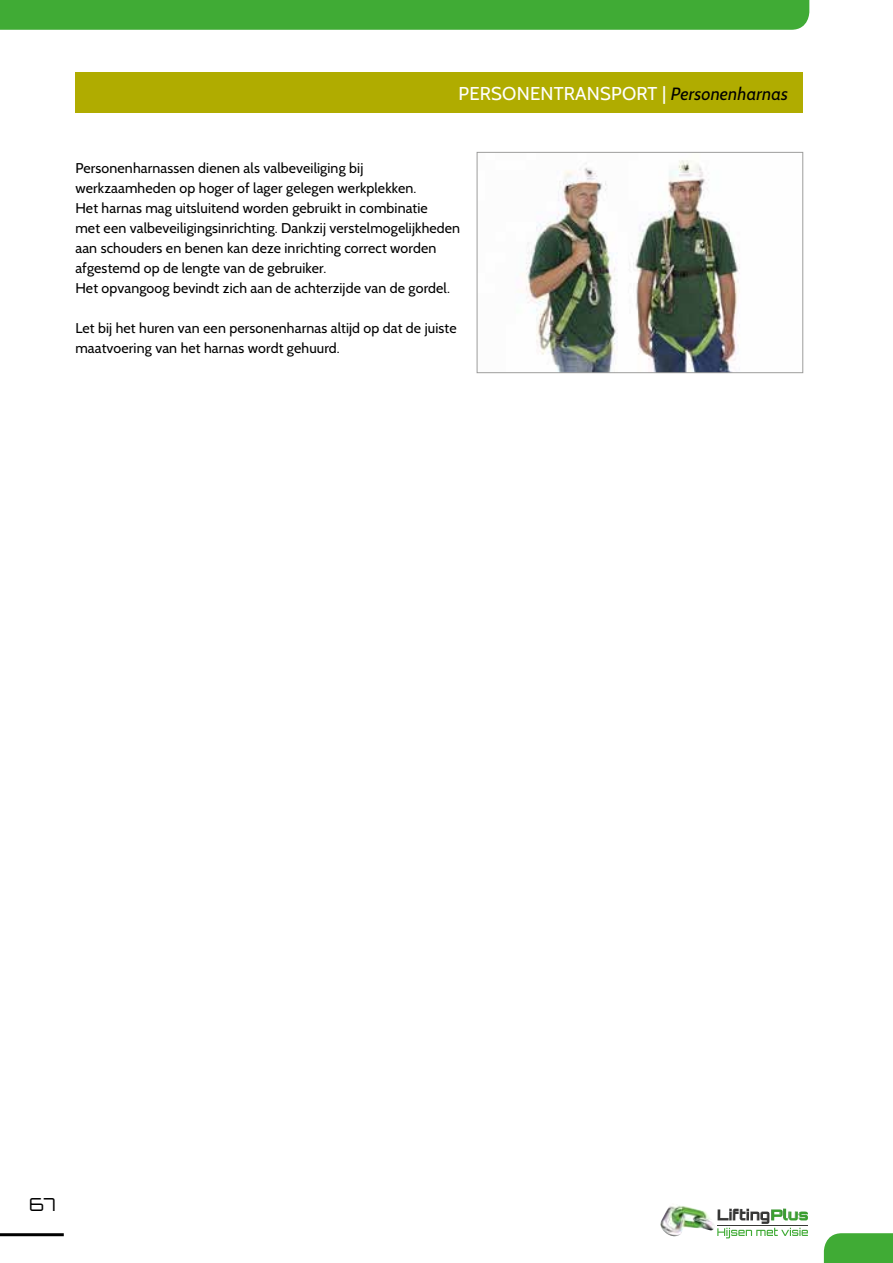
<style>
.page{position:relative;width:893px;height:1263px;background:#fff}
.page>*{position:absolute;margin:0;border:0;box-sizing:border-box;transform-origin:0 0}
.t1{font:18.6px "Cabin";letter-spacing:.01em;color:#fefefd}
.t2{font:300 18px "Orbitron";color:#000}
.t3{font:14.1px/20.1px "Cabin";letter-spacing:.01em;color:#000}
.s1{font-style:italic;font-size:17.7px;color:#000}
</style>
<div class="page">
<div style="left:75px;top:72px;width:728px;height:40px;background:#b0ac00"></div>
<img style="left:522px;top:160px;width:218px;height:211px">
<div style="left:477px;top:152px;width:326px;height:221px;border:1px solid #9d9d9c"></div>
<div style="left:0;top:0;width:809px;height:30px;background:#40ab35"></div>
<div style="left:824px;top:1233px;width:69px;height:30px;background:#40ab35"></div>
<hr style="left:0;top:1233px;width:64px;height:3px;background:#000">
<svg style="left:717px;top:1208px;width:91px;height:30px"></svg>
<img style="left:660px;top:1205px;width:54px;height:31px">
<h1 class="t1" style="left:459px;top:82px;width:331px">PERSONENTRANSPORT | <span class="s1">Personenharnas</span></h1>
<p class="t3" style="left:75px;top:158px;width:386px">Personenharnassen dienen als valbeveiliging bij werkzaamheden op hoger of lager gelegen werkplekken.<br>Het harnas mag uitsluitend worden gebruikt in combinatie<br>met een valbeveiligingsinrichting. Dankzij verstelmogelijkheden aan schouders en benen kan deze inrichting correct worden afgestemd op de lengte van de gebruiker.<br>Het opvangoog bevindt zich aan de achterzijde van de gordel.</p>
<p class="t3" style="left:75px;top:318px;width:383px">Let bij het huren van een personenharnas altijd op dat de juiste maatvoering van het harnas wordt gehuurd.</p>
<p class="t2" style="left:29px;top:1193px;width:28px">67</p>
</div>
